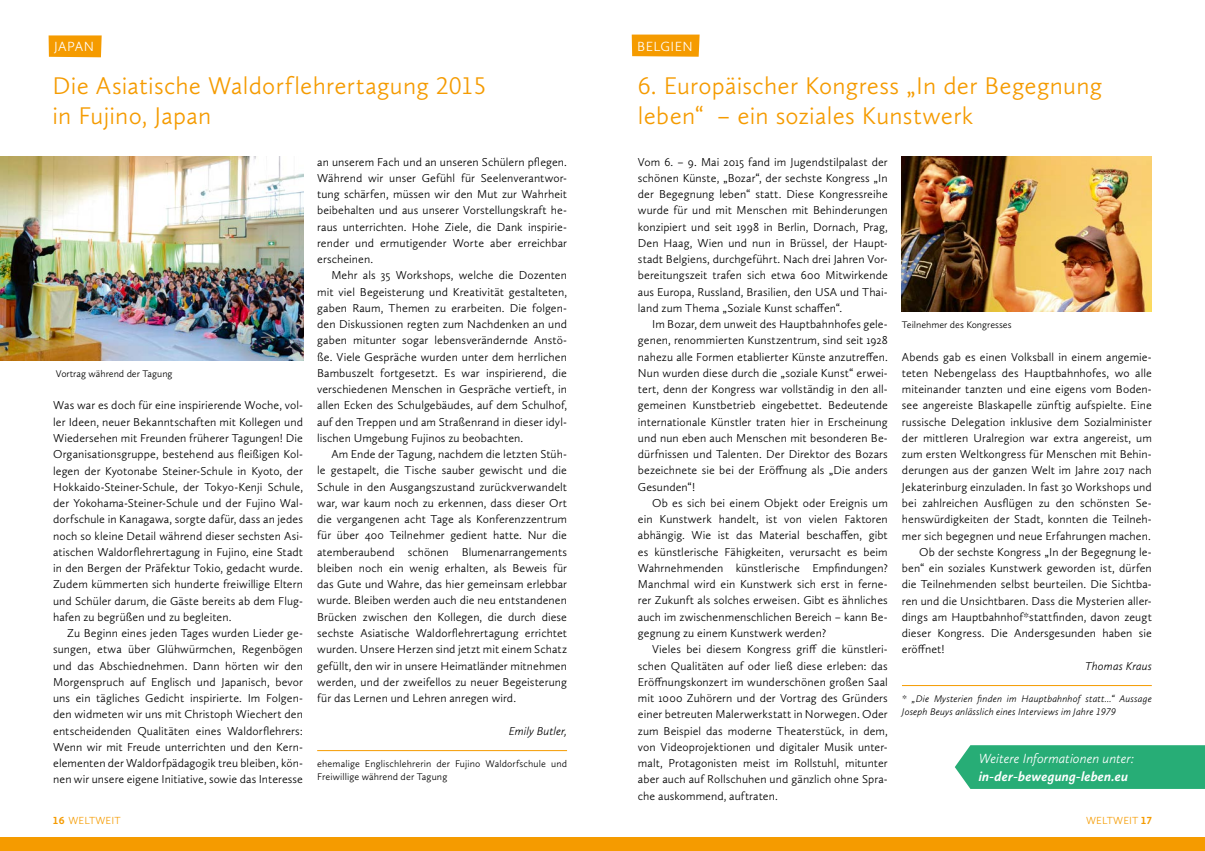
<style>
.page{position:relative;width:1205px;height:851px;background:#fff}
.page>*{position:absolute;margin:0;border:0;box-sizing:border-box;transform-origin:0 0}
.t1{font:300 25px/30px "Calluna Sans";letter-spacing:.01em;color:#f59b00}
.t2{font:italic 300 13.75px "Calluna Sans";color:#fff}
.t3{font:italic 700 13.75px "Calluna Sans";letter-spacing:.015em;color:#fff}
.t4{font:300 13.75px "Calluna Sans";letter-spacing:.035em;color:#fff}
.t5{font:300 11.88px/16.2px "Calluna Sans";letter-spacing:.005em;color:#000;text-align:justify}
.t6{font:italic 300 11.88px "Calluna Sans";letter-spacing:.005em;color:#000}
.t7{font:300 10.62px "Calluna Sans";letter-spacing:.015em;color:#f59b00}
.t8{font:300 10px/12.5px "Calluna Sans";letter-spacing:.01em;color:#000}
.t9{font:italic 300 10px/12.5px "Calluna Sans";letter-spacing:.015em;color:#000}
.s1{font-weight:700}
</style>
<div class="page">
<div style="left:0;top:836px;width:602px;height:14px;background:#f59b00"></div>
<div style="left:602px;top:836px;width:603px;height:14px;background:#f59b00"></div>
<svg style="left:632px;top:35px;width:67px;height:22px"></svg>
<hr style="left:902px;top:685px;width:250px;height:1px;background:#f59b00">
<svg style="left:49px;top:35px;width:53px;height:22px"></svg>
<hr style="left:317px;top:750px;width:250px;height:1px;background:#f59b00">
<img style="left:0;top:157px;width:303px;height:203px">
<img style="left:902px;top:157px;width:250px;height:155px">
<div style="left:955px;top:745px;width:250px;height:43px;background:#27ad76"></div>
<p class="t4" style="left:54px;top:38px;width:41px">JAPAN</p>
<h1 class="t1" style="left:52px;top:70px;width:435px">Die Asiatische Waldorflehrertagung 2015 in Fujino, Japan</h1>
<p class="t8" style="left:56px;top:367px;width:118px">Vortrag während der Tagung</p>
<p class="t5" style="left:53px;top:397px;width:251px">Was war es doch für eine inspirierende Woche, vol&shy;ler Ideen, neuer Bekanntschaften mit Kollegen und Wiedersehen mit Freunden früherer Tagungen! Die Organisationsgruppe, bestehend aus fleißigen Kol&shy;legen der Kyotonabe Steiner-Schule in Kyoto, der Hokkaido-Steiner-Schule, der Tokyo-Kenji Schule, der Yokohama-Steiner-Schule und der Fujino Wal&shy;dorfschule in Kanagawa, sorgte dafür, dass an jedes noch so kleine Detail während dieser sechsten Asi&shy;atischen Waldorflehrertagung in Fujino, eine Stadt in den Bergen der Präfektur Tokio, gedacht wurde.<br>Zudem kümmerten sich hunderte freiwillige Eltern und Schüler darum, die Gäste bereits ab dem Flug&shy;hafen zu begrüßen und zu begleiten.</p>
<p class="t5" style="left:53px;top:624px;width:251px;text-indent:14px">Zu Beginn eines jeden Tages wurden Lieder ge&shy;sungen, etwa über Glühwürmchen, Regenbögen und das Abschiednehmen. Dann hörten wir den Morgenspruch auf Englisch und Japanisch, bevor uns ein tägliches Gedicht inspirierte. Im Folgen&shy;den widmeten wir uns mit Christoph Wiechert den entscheidenden Qualitäten eines Waldorflehrers:<br>Wenn wir mit Freude unterrichten und den Kern&shy;elementen der Waldorfpädagogik treu bleiben, kön&shy;nen wir unsere eigene Initiative, sowie das Interesse</p>
<p class="t5" style="left:317px;top:153px;width:251px">an unserem Fach und an unseren Schülern pflegen.<br>Während wir unser Gefühl für Seelenverantwor&shy;tung schärfen, müssen wir den Mut zur Wahrheit beibehalten und aus unserer Vorstellungskraft he&shy;raus unterrichten. Hohe Ziele, die Dank inspirie&shy;render und ermutigender Worte aber erreichbar erscheinen.</p>
<p class="t5" style="left:317px;top:267px;width:251px;text-indent:14px">Mehr als 35 Workshops, welche die Dozenten mit viel Begeisterung und Kreativität gestalteten, gaben Raum, Themen zu erarbeiten. Die folgen&shy;den Diskussionen regten zum Nachdenken an und gaben mitunter sogar lebensverändernde Anstö&shy;ße. Viele Gespräche wurden unter dem herrlichen Bambuszelt fortgesetzt. Es war inspirierend, die verschiedenen Menschen in Gespräche vertieft, in allen Ecken des Schulgebäudes, auf dem Schulhof, auf den Treppen und am Straßenrand in dieser idyl&shy;lischen Umgebung Fujinos zu beobachten.</p>
<p class="t5" style="left:317px;top:446px;width:251px;text-indent:14px">Am Ende der Tagung, nachdem die letzten Stüh&shy;le gestapelt, die Tische sauber gewischt und die Schule in den Ausgangszustand zurückverwandelt war, war kaum noch zu erkennen, dass dieser Ort die vergangenen acht Tage als Konferenzzentrum für über 400 Teilnehmer gedient hatte. Nur die atemberaubend schönen Blumenarrangements bleiben noch ein wenig erhalten, als Beweis für das Gute und Wahre, das hier gemeinsam erlebbar wurde. Bleiben werden auch die neu entstandenen Brücken zwischen den Kollegen, die durch diese sechste Asiatische Waldorfl ehrertagung errichtet wurden. Unsere Herzen sind jetzt mit einem Schatz gefüllt, den wir in unsere Heimatländer mitnehmen werden, und der zweifellos zu neuer Begeisterung für das Lernen und Lehren anregen wird.</p>
<p class="t6" style="left:509px;top:723px;width:60px">Emily Butler,</p>
<p class="t8" style="left:317px;top:757px;width:251px">ehemalige Englischlehrerin der Fujino Waldorfschule und<br>Freiwillige während der Tagung</p>
<p class="t4" style="left:637px;top:38px;width:57px">BELGIEN</p>
<h1 class="t1" style="left:638px;top:70px;width:466px">6. Europäischer Kongress „In der Begegnung leben“ – ein soziales Kunstwerk</h1>
<p class="t5" style="left:638px;top:153px;width:251px">Vom 6. – 9. Mai 2015 fand im Jugendstilpalast der schönen Künste, „Bozar“, der sechste Kongress „In der Begegnung leben“ statt. Diese Kongressreihe wurde für und mit Menschen mit Behinderungen konzipiert und seit 1998 in Berlin, Dornach, Prag, Den Haag, Wien und nun in Brüssel, der Haupt&shy;stadt Belgiens, durchgeführt. Nach drei Jahren Vor&shy;bereitungszeit trafen sich etwa 600 Mitwirkende aus Europa, Russland, Brasilien, den USA und Thai&shy;land zum Thema „Soziale Kunst schaffen“.</p>
<p class="t5" style="left:638px;top:316px;width:251px;text-indent:14px">Im Bozar, dem unweit des Hauptbahnhofes gele&shy;genen, renommierten Kunstzentrum, sind seit 1928 nahezu alle Formen etablierter Künste anzutreffen.<br>Nun wurden diese durch die „soziale Kunst“ erwei&shy;tert, denn der Kongress war vollständig in den all&shy;gemeinen Kunstbetrieb eingebettet. Bedeutende internationale Künstler traten hier in Erscheinung und nun eben auch Menschen mit besonderen Be&shy;dürfnissen und Talenten. Der Direktor des Bozars bezeichnete sie bei der Eröffnung als „Die anders Gesunden“!</p>
<p class="t5" style="left:638px;top:494px;width:251px;text-indent:14px">Ob es sich bei einem Objekt oder Ereignis um ein Kunstwerk handelt, ist von vielen Faktoren abhängig. Wie ist das Material beschaffen, gibt es künstlerische Fähigkeiten, verursacht es beim Wahrnehmenden künstlerische Empfindungen?<br>Manchmal wird ein Kunstwerk sich erst in ferne&shy;rer Zukunft als solches erweisen. Gibt es ähnliches auch im zwischenmenschlichen Bereich – kann Be&shy;gegnung zu einem Kunstwerk werden?</p>
<p class="t5" style="left:638px;top:641px;width:251px;text-indent:14px">Vieles bei diesem Kongress griff die künstleri&shy;schen Qualitäten auf oder ließ diese erleben: das Eröffnungskonzert im wunderschönen großen Saal mit 1000 Zuhörern und der Vortrag des Gründers einer betreuten Malerwerkstatt in Norwegen. Oder zum Beispiel das moderne Theaterstück, in dem, von Videoprojektionen und digitaler Musik unter&shy;malt, Protagonisten meist im Rollstuhl, mitunter aber auch auf Rollschuhen und gänzlich ohne Spra&shy;che auskommend, auftraten.</p>
<p class="t8" style="left:902px;top:318px;width:111px">Teilnehmer des Kongresses</p>
<p class="t5" style="left:902px;top:348px;width:251px">Abends gab es einen Volksball in einem angemie-</p>
<p class="t5" style="left:902px;top:364px;width:251px">teten Nebengelass des Hauptbahnhofes, wo alle</p>
<p class="t5" style="left:902px;top:381px;width:251px">miteinander tanzten und eine eigens vom Boden-</p>
<p class="t5" style="left:902px;top:397px;width:251px">see angereiste Blaskapelle zünftig aufspielte. Eine</p>
<p class="t5" style="left:902px;top:413px;width:251px">russische Delegation inklusive dem Sozialminister</p>
<p class="t5" style="left:902px;top:429px;width:251px">der mittleren Uralregion war extra angereist, um</p>
<p class="t5" style="left:902px;top:446px;width:251px">zum ersten Weltkongress für Menschen mit Behin-</p>
<p class="t5" style="left:902px;top:462px;width:251px">derungen aus der ganzen Welt im Jahre 2017 nach</p>
<p class="t5" style="left:902px;top:478px;width:251px">Jekaterinburg einzuladen. In fast 30 Workshops und</p>
<p class="t5" style="left:902px;top:494px;width:251px">bei zahlreichen Ausfl ügen zu den schönsten Se-</p>
<p class="t5" style="left:902px;top:511px;width:251px">henswürdigkeiten der Stadt, konnten die Teilneh-</p>
<p class="t5" style="left:902px;top:527px;width:250px">mer sich begegnen und neue Erfahrungen machen.</p>
<p class="t5" style="left:919px;top:543px;width:234px">Ob der sechste Kongress „In der Begegnung le-</p>
<p class="t5" style="left:902px;top:559px;width:251px">ben“ ein soziales Kunstwerk geworden ist, dürfen</p>
<p class="t5" style="left:902px;top:576px;width:251px">die Teilnehmenden selbst beurteilen. Die Sichtba-</p>
<p class="t5" style="left:902px;top:592px;width:251px">ren und die Unsichtbaren. Dass die Mysterien aller-</p>
<p class="t5" style="left:902px;top:608px;width:251px">dings am Hauptbahnhof*stattfinden, davon zeugt</p>
<p class="t5" style="left:902px;top:624px;width:251px">dieser Kongress. Die Andersgesunden haben sie</p>
<p class="t5" style="left:902px;top:641px;width:44px">eröffnet!</p>
<p class="t6" style="left:1085px;top:658px;width:68px">Thomas Kraus</p>
<p class="t9" style="left:902px;top:692px;width:251px">* „Die Mysterien finden im Hauptbahnhof statt...“ Aussage<br>Joseph Beuys anlässlich eines Interviews im Jahre 1979</p>
<p class="t2" style="left:979px;top:750px;width:157px">Weitere Informationen unter:</p>
<p class="t3" style="left:979px;top:767px;width:151px">in-der-bewegung-leben.eu</p>
<p class="t7" style="left:53px;top:813px;width:69px"><span class="s1">16</span> WELTWEIT</p>
<p class="t7" style="left:1086px;top:813px;width:67px">WELTWEIT <span class="s1">17</span></p>
</div>
